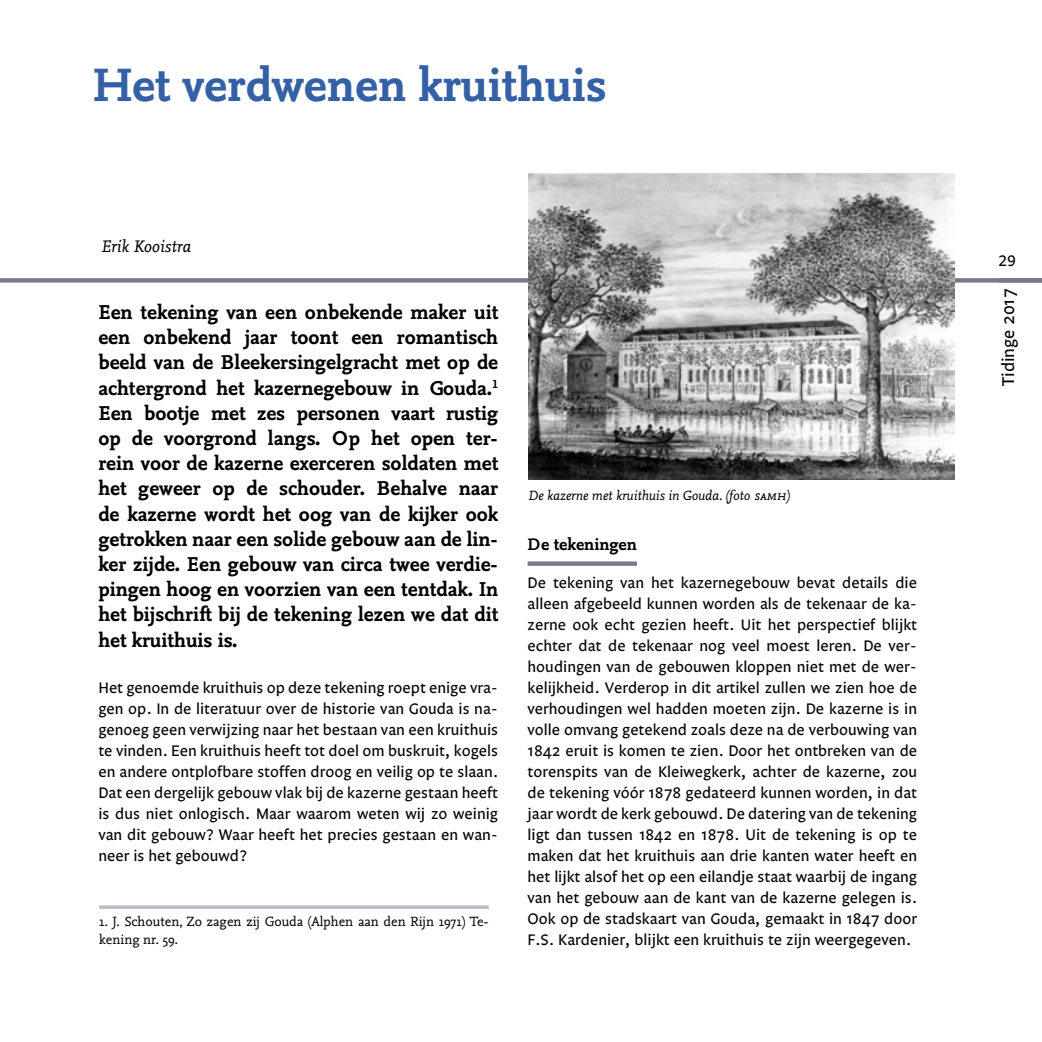
<style>
.page{position:relative;width:1042px;height:1042px;background:#fff}
.page>*{position:absolute;margin:0;border:0;box-sizing:border-box;transform-origin:0 0}
.t1{font:700 49px "Nexus Mix";color:#3460a5}
.t2{font:700 21px/25.2px "Nexus Mix";color:#000;text-align:justify}
.t3{font:700 17.5px "Nexus Mix";color:#000}
.t4{font:italic 17.5px "Nexus Mix";color:#000}
.t5{font:17.5px "Legato One";color:#000}
.t6{font:15.75px/21px "Legato One";color:#000;text-align:justify}
.t7{font:15.75px "Legato One TF";color:#000}
.t8{font:14px/17.5px "Nexus Mix";color:#000}
.t9{font:italic 14px "Nexus Mix";color:#000}
.s1{font-family:"Nexus Mix Italic SC";font-style:normal}
</style>
<div class="page">
<div style="left:527px;top:561px;width:110px;height:5px;background:#7f748a"></div>
<div style="left:0;top:278px;width:1042px;height:5px;background:#7f748a"></div>
<img style="left:528px;top:174px;width:426px;height:305px">
<svg style="left:99px;top:905px;width:390px;height:4px;background:#c6c1cd"></svg>
<h1 class="t1" style="left:92px;top:54px;width:516px">Het verdwenen kruithuis</h1>
<p class="t4" style="left:102px;top:235px;width:91px">Erik Kooistra</p>
<p class="t2" style="left:98px;top:299px;width:401px">Een tekening van een onbekende maker uit een onbekend jaar toont een romantisch beeld van de Bleekersingelgracht met op de achtergrond het kazernegebouw in Gouda.<sup>1<br></sup>Een bootje met zes personen vaart rustig op de voorgrond langs. Op het open ter&shy;rein voor de kazerne exerceren soldaten met het geweer op de schouder. Behalve naar de kazerne wordt het oog van de kijker ook getrokken naar een solide gebouw aan de lin&shy;ker zijde. Een gebouw van circa twee verdie&shy;pingen hoog en voorzien van een tentdak. In het bijschrift bij de tekening lezen we dat dit het kruithuis is.</p>
<p class="t6" style="left:98px;top:678px;width:401px">Het genoemde kruithuis op deze tekening roept enige vra&shy;gen op. In de literatuur over de historie van Gouda is na&shy;genoeg geen verwijzing naar het bestaan van een kruithuis te vinden. Een kruithuis heeft tot doel om buskruit, kogels en andere ontplofbare stoffen droog en veilig op te slaan.<br>Dat een dergelijk gebouw vlak bij de kazerne gestaan heeft is dus niet onlogisch. Maar waarom weten wij zo weinig van dit gebouw? Waar heeft het precies gestaan en wan&shy;neer is het gebouwd?</p>
<p class="t8" style="left:99px;top:913px;width:391px">1. J. Schouten, Zo zagen zij Gouda (Alphen aan den Rijn 1971) Te&shy;kening nr. 59.</p>
<p class="t9" style="left:528px;top:486px;width:263px">De kazerne met kruithuis in Gouda. (foto <span class="s1">samh</span>)</p>
<p class="t3" style="left:527px;top:533px;width:111px">De tekeningen</p>
<p class="t6" style="left:527px;top:573px;width:391px">De tekening van het kazernegebouw bevat details die alleen afgebeeld kunnen worden als de tekenaar de ka&shy;zerne ook echt gezien heeft. Uit het perspectief blijkt echter dat de tekenaar nog veel moest leren. De ver&shy;houdingen van de gebouwen kloppen niet met de wer&shy;kelijkheid. Verderop in dit artikel zullen we zien hoe de verhoudingen wel hadden moeten zijn. De kazerne is in volle omvang getekend zoals deze na de verbouwing van 1842 eruit is komen te zien. Door het ontbreken van de torenspits van de Kleiwegkerk, achter de kazerne, zou de tekening vóór 1878 gedateerd kunnen worden, in dat jaar wordt de kerk gebouwd. De datering van de tekening ligt dan tussen 1842 en 1878. Uit de tekening is op te maken dat het kruithuis aan drie kanten water heeft en het lijkt alsof het op een eilandje staat waarbij de ingang van het gebouw aan de kant van de kazerne gelegen is.<br>Ook op de stadskaart van Gouda, gemaakt in 1847 door F.S. Kardenier, blijkt een kruithuis te zijn weergegeven.</p>
<p class="t7" style="left:998px;top:252px;width:19px">29</p>
<p class="t5" style="left:998px;top:386px;width:99px;rotate:-90deg">Tidinge 2017</p>
</div>
